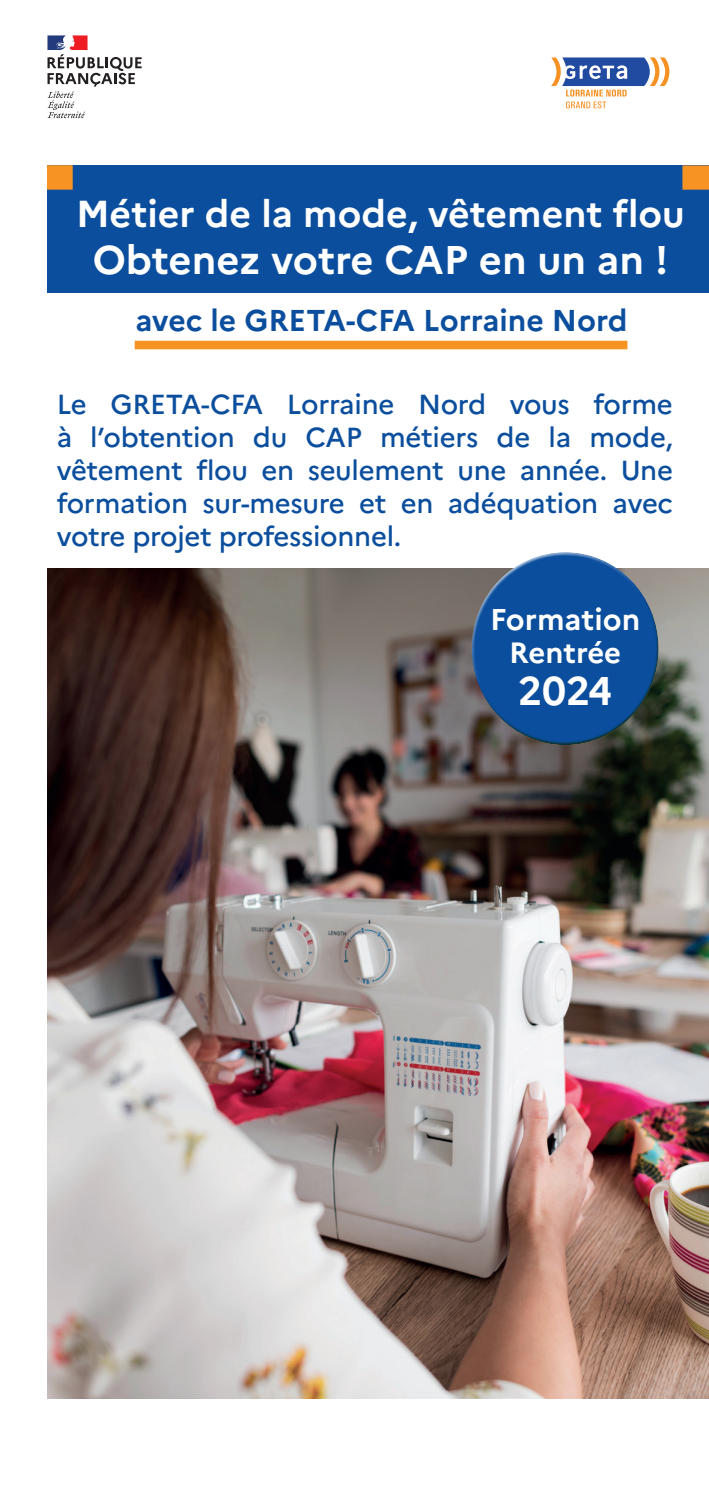
<style>
.page{position:relative;width:709px;height:1489px;background:#fff}
.page>*{position:absolute;margin:0;border:0;box-sizing:border-box;transform-origin:0 0}
.t1{font:700 40px "Marianne";color:#fff}
.t2{font:700 37.5px "Marianne";color:#fff}
.t3{font:700 30px "Marianne";color:#0b4e9d}
.t4{font:700 30px "Marianne";color:#fff}
.t5{font:700 29.25px "Marianne";color:#fff}
.t6{font:500 27.5px/33px "Marianne";letter-spacing:-.01em;color:#0b4e9d;text-align:justify}
</style>
<div class="page">
<img style="left:47px;top:568px;width:662px;height:829px">
<div style="left:468px;top:550px;width:186px;height:141px;background:#fff;opacity:.75"></div>
<div style="left:476px;top:581px;width:182px;height:164px;background:#f69323;opacity:.75"></div>
<div style="left:48px;top:165px;width:661px;height:128px;background:#0b4e9d"></div>
<div style="left:135px;top:341px;width:492px;height:8px;background:#f69323"></div>
<div style="left:682px;top:165px;width:27px;height:25px;background:#f69323"></div>
<div style="left:23px;top:165px;width:50px;height:25px;background:#f69323"></div>
<svg style="left:551px;top:57px;width:118px;height:51px"></svg>
<svg style="left:47px;top:35px;width:95px;height:83px"></svg>
<div style="left:0;top:0;width:46px;height:1488px;background:#fff"></div>
<h2 class="t2" style="left:76px;top:190px;width:610px">Métier de la mode, vêtement flou</h2>
<h1 class="t1" style="left:93px;top:236px;width:577px">Obtenez votre CAP en un an !</h1>
<p class="t3" style="left:135px;top:302px;width:493px">avec le GRETA-CFA Lorraine Nord</p>
<p class="t6" style="left:57px;top:388px;width:618px">Le GRETA-CFA Lorraine Nord vous forme à l’obtention du CAP métiers de la mode, vêtement flou en seulement une année. Une formation sur-mesure et en adéquation avec votre projet professionnel.</p>
<p class="t4" style="left:490px;top:601px;width:152px">Formation</p>
<p class="t5" style="left:509px;top:634px;width:114px">Rentrée</p>
<h1 class="t1" style="left:518px;top:666px;width:95px">2024</h1>
</div>
